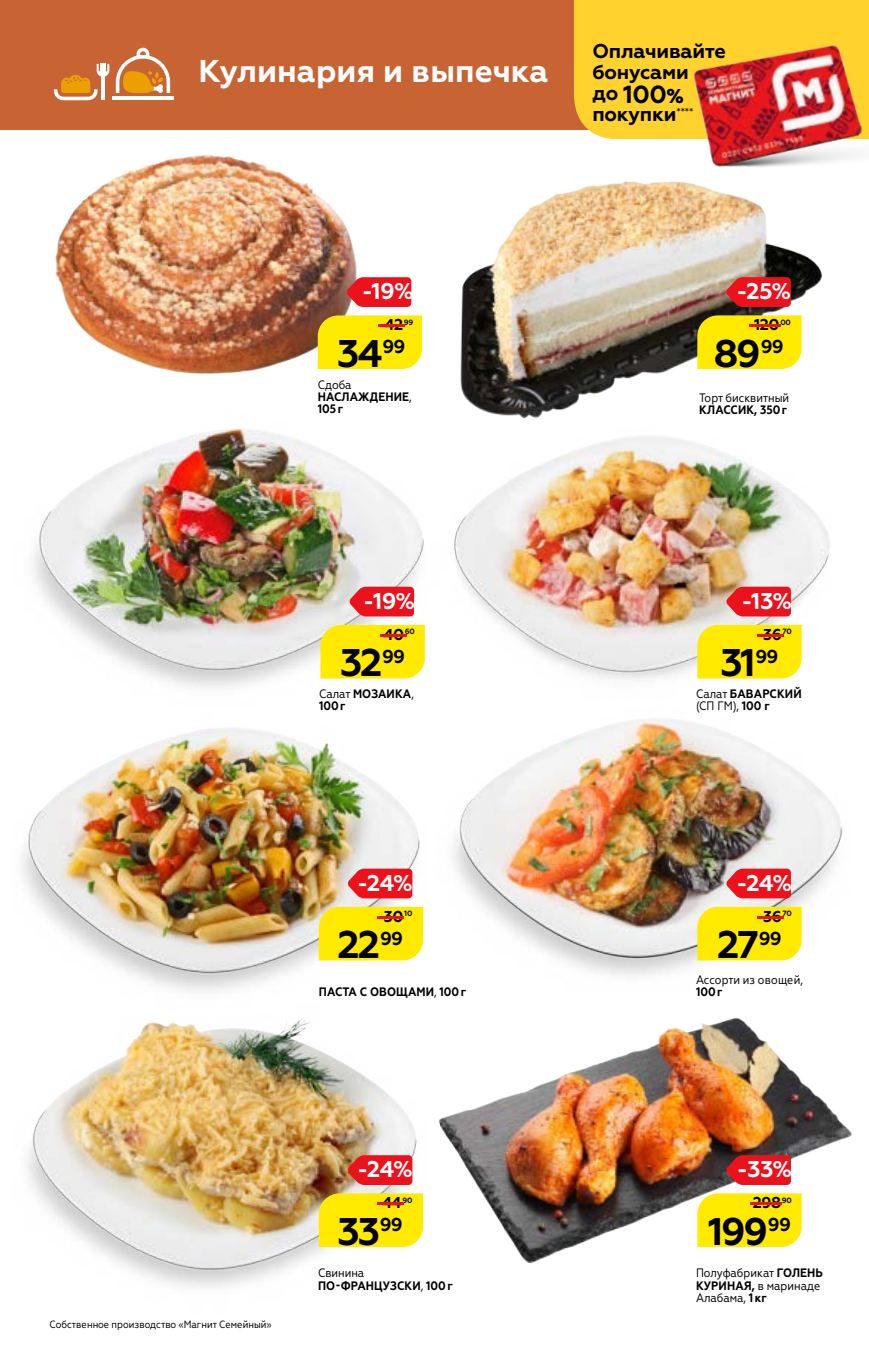
<style>
.page{position:relative;width:869px;height:1365px;background:#fff}
.page>*{position:absolute;margin:0;border:0;box-sizing:border-box;transform-origin:0 0}
.t1{font:700 38.5px "Geometria";letter-spacing:-.055em;color:#000}
.t2{font:700 31.5px "Geometria";color:#fff}
.t3{font:700 24.68px "Geometria";color:#000}
.t4{font:700 22.75px "Geometria";color:#fff}
.t5{font:700 19.95px/21px "Geometria";letter-spacing:-.01em;color:#000}
.t6{font:700 15.75px "Geometria";letter-spacing:-.03em;color:#000}
.t7{font:700 15.75px "Geometria";color:#ed111c;scale:5.5 1}
.t8{font:700 12.25px/12.2px "Geometria Narrow";letter-spacing:.01em;color:#000}
.t9{font:12.25px/12.2px "Geometria Narrow";color:#000}
.t10{font:10.5px "Geometria Narrow";color:#000}
.t11{font:700 7.7px "Geometria";letter-spacing:-.03em;color:#000}
.s1{font-size:19.95px}
.s2{font-weight:800;font-size:19.95px}
.s3{font-weight:400}
.s4{color:#ed111c}
.s5{font-weight:700}
.s6{font-size:15.75px;color:#ed111c}
</style>
<div class="page">
<div style="left:0;top:0;width:868px;height:129px;background:#c86433"></div>
<hr style="left:112px;top:97px;width:62px;height:3px;background:#fff">
<svg style="left:116px;top:48px;width:54px;height:45px"></svg>
<svg style="left:54px;top:64px;width:55px;height:36px"></svg>
<div style="left:574px;top:0;width:294px;height:87px;background:#ffd22e"></div>
<img style="left:651px;top:34px;width:217px;height:128px">
<img style="left:454px;top:481px;width:376px;height:120px">
<img style="left:451px;top:1042px;width:401px;height:221px">
<img style="left:27px;top:1029px;width:424px;height:258px">
<img style="left:432px;top:87px;width:394px;height:394px">
<img style="left:423px;top:601px;width:420px;height:441px">
<img style="left:22px;top:749px;width:413px;height:280px">
<img style="left:33px;top:315px;width:413px;height:434px">
<img style="left:50px;top:129px;width:312px;height:291px">
<div style="left:317px;top:315px;width:105px;height:54px;background:#ffea00"></div>
<svg style="left:346px;top:277px;width:65px;height:30px;background:#e72029"></svg>
<div style="left:697px;top:625px;width:104px;height:53px;background:#ffea00"></div>
<div style="left:320px;top:625px;width:104px;height:53px;background:#ffea00"></div>
<svg style="left:725px;top:586px;width:65px;height:30px;background:#e9272e"></svg>
<svg style="left:349px;top:586px;width:65px;height:30px;background:#ec2933"></svg>
<div style="left:697px;top:315px;width:104px;height:54px;background:#ffea00"></div>
<svg style="left:725px;top:277px;width:65px;height:30px;background:#df1b23"></svg>
<div style="left:697px;top:906px;width:104px;height:54px;background:#ffea00"></div>
<div style="left:697px;top:1193px;width:104px;height:53px;background:#ffea00"></div>
<svg style="left:725px;top:868px;width:65px;height:30px;background:#ec2c35"></svg>
<svg style="left:725px;top:1155px;width:65px;height:29px;background:#da1620"></svg>
<div style="left:319px;top:906px;width:104px;height:54px;background:#ffea00"></div>
<div style="left:319px;top:1193px;width:104px;height:53px;background:#ffea00"></div>
<svg style="left:347px;top:868px;width:65px;height:30px;background:#ec2a34"></svg>
<svg style="left:347px;top:1155px;width:65px;height:29px;background:#e61e23"></svg>
<p class="t2" style="left:198px;top:52px;width:351px">Кулинария и выпечка</p>
<p class="t5" style="left:592px;top:41px;width:135px">Оплачивайте бонусами</p>
<p class="t3" style="left:592px;top:79px;width:92px"><span class="s1">до</span> 100<span class="s2">%</span></p>
<p class="t5" style="left:592px;top:103px;width:102px">покупки<sup>****</sup></p>
<p class="t4" style="left:362px;top:278px;width:54px">-19%</p>
<p class="t6" style="left:384px;top:315px;width:20px">42</p>
<p class="t11" style="left:404px;top:318px;width:11px">99</p>
<p class="t7" style="left:370px;top:315px;width:9px">-</p>
<p class="t1" style="left:337px;top:330px;width:70px">34<sup>99</sup></p>
<p class="t8" style="left:317px;top:378px;width:95px"><span class="s3">Сдоба<br></span>НАСЛАЖДЕНИЕ<span class="s3">,<br></span>105 г</p>
<p class="t4" style="left:736px;top:278px;width:56px">-25%</p>
<p class="t6" style="left:739px;top:315px;width:53px"><span class="s4">-</span>120<sup>00</sup></p>
<p class="t1" style="left:713px;top:330px;width:71px">89<sup>99</sup></p>
<p class="t9" style="left:698px;top:391px;width:92px">Торт бисквитный<br><span class="s5">КЛАССИК, 350 г</span></p>
<p class="t4" style="left:363px;top:587px;width:54px">-19%</p>
<p class="t4" style="left:741px;top:587px;width:52px">-13%</p>
<p class="t6" style="left:383px;top:625px;width:33px">40<sup>60</sup></p>
<p class="t7" style="left:371px;top:625px;width:9px">-</p>
<p class="t6" style="left:762px;top:625px;width:20px">36</p>
<p class="t11" style="left:748px;top:627px;width:45px"><span class="s6">-</span> 70</p>
<p class="t1" style="left:340px;top:639px;width:67px">32<sup>99</sup></p>
<p class="t1" style="left:720px;top:639px;width:59px">31<sup>99</sup></p>
<p class="t8" style="left:319px;top:687px;width:96px"><span class="s3">Салат</span> МОЗАИКА<span class="s3">,<br></span>100 г</p>
<p class="t8" style="left:695px;top:687px;width:107px"><span class="s3">Салат</span> БАВАРСКИЙ <span class="s3">(СП ГМ),</span> 100 г</p>
<p class="t4" style="left:357px;top:869px;width:57px">-24%</p>
<p class="t4" style="left:736px;top:869px;width:57px">-24%</p>
<p class="t6" style="left:384px;top:906px;width:30px">30<sup>10</sup></p>
<p class="t7" style="left:369px;top:906px;width:9px">-</p>
<p class="t6" style="left:762px;top:906px;width:20px">36</p>
<p class="t11" style="left:748px;top:909px;width:45px"><span class="s6">-</span> 70</p>
<p class="t1" style="left:337px;top:921px;width:67px">22<sup>99</sup></p>
<p class="t1" style="left:717px;top:921px;width:66px">27<sup>99</sup></p>
<p class="t8" style="left:319px;top:985px;width:149px">ПАСТА С ОВОЩАМИ<span class="s3">,</span> 100 г</p>
<p class="t9" style="left:695px;top:973px;width:108px">Ассорти из овощей,<br><span class="s5">100 г</span></p>
<p class="t4" style="left:357px;top:1155px;width:57px">-24%</p>
<p class="t6" style="left:382px;top:1193px;width:21px">44</p>
<p class="t11" style="left:402px;top:1195px;width:12px">90</p>
<p class="t7" style="left:369px;top:1193px;width:9px">-</p>
<p class="t4" style="left:736px;top:1155px;width:57px">-33%</p>
<p class="t6" style="left:752px;top:1193px;width:30px">298</p>
<p class="t11" style="left:740px;top:1195px;width:53px"><span class="s6">-</span>90</p>
<p class="t1" style="left:337px;top:1208px;width:67px">33<sup>99</sup></p>
<p class="t1" style="left:707px;top:1208px;width:84px">199<sup>99</sup></p>
<p class="t10" style="left:50px;top:1317px;width:223px">Собственное производство «Магнит Семейный»</p>
<p class="t8" style="left:318px;top:1266px;width:136px"><span class="s3">Свинина<br></span>ПО-ФРАНЦУЗСКИ<span class="s3">,</span> 100 г</p>
<p class="t9" style="left:695px;top:1266px;width:128px">Полуфабрикат <span class="s5">ГОЛЕНЬ<br>КУРИНАЯ,</span> в маринаде<br>Алабама, <span class="s5">1 кг</span></p>
</div>
